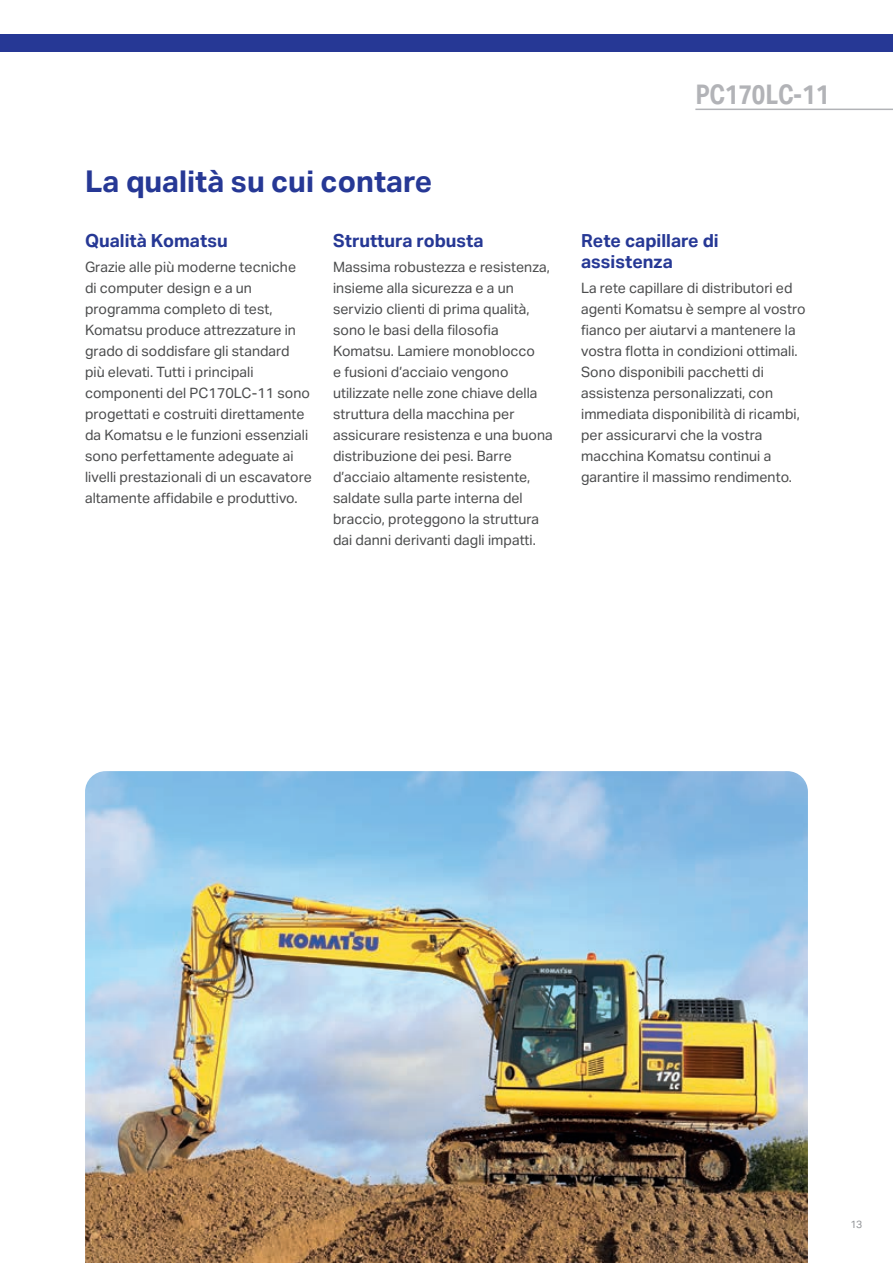
<style>
.page{position:relative;width:893px;height:1263px;background:#fff}
.page>*{position:absolute;margin:0;border:0;box-sizing:border-box;transform-origin:0 0}
.t1{font:700 30px "Aktiv Grotesk";color:#263895}
.t2{font:700 27px "Aktiv Grotesk Cd";color:#b2b3b7}
.t3{font:700 18px/21px "Aktiv Grotesk";color:#263895}
.t4{font:14.25px/21px "Aktiv Grotesk";color:#4b4c4d}
.t5{font:10.5px "Aktiv Grotesk";color:#939598}
</style>
<div class="page">
<img style="left:85px;top:771px;width:723px;height:492px">
<div style="left:0;top:34px;width:893px;height:17px;background:#263895"></div>
<hr style="left:695px;top:109px;width:198px;height:1px;background:#b2b3b7">
<h1 class="t1" style="left:85px;top:164px;width:349px">La qualità su cui contare</h1>
<p class="t3" style="left:333px;top:230px;width:152px">Struttura robusta</p>
<p class="t4" style="left:333px;top:257px;width:221px">Massima robustezza e resistenza, insieme alla sicurezza e a un servizio clienti di prima qualità, sono le basi della filosofia<br>Komatsu. Lamiere monoblocco<br>e fusioni d’acciaio vengono utilizzate nelle zone chiave della struttura della macchina per assicurare resistenza e una buona distribuzione dei pesi. Barre d’acciaio altamente resistente, saldate sulla parte interna del braccio, proteggono la struttura dai danni derivanti dagli impatti.</p>
<p class="t3" style="left:85px;top:230px;width:144px">Qualità Komatsu</p>
<p class="t4" style="left:85px;top:257px;width:228px">Grazie alle più moderne tecniche<br>di computer design e a un programma completo di test, Komatsu produce attrezzature in grado di soddisfare gli standard più elevati. Tutti i principali componenti del PC170LC-11 sono progettati e costruiti direttamente da Komatsu e le funzioni essenziali sono perfettamente adeguate ai livelli prestazionali di un escavatore altamente affidabile e produttivo.</p>
<h2 class="t2" style="left:695px;top:79px;width:135px">PC170LC-11</h2>
<p class="t3" style="left:581px;top:230px;width:139px">Rete capillare di assistenza</p>
<p class="t4" style="left:581px;top:278px;width:226px">La rete capillare di distributori ed agenti Komatsu è sempre al vostro fianco per aiutarvi a mantenere la vostra flotta in condizioni ottimali.<br>Sono disponibili pacchetti di assistenza personalizzati, con immediata disponibilità di ricambi, per assicurarvi che la vostra macchina Komatsu continui a garantire il massimo rendimento.</p>
<p class="t5" style="left:850px;top:1218px;width:14px">13</p>
</div>
